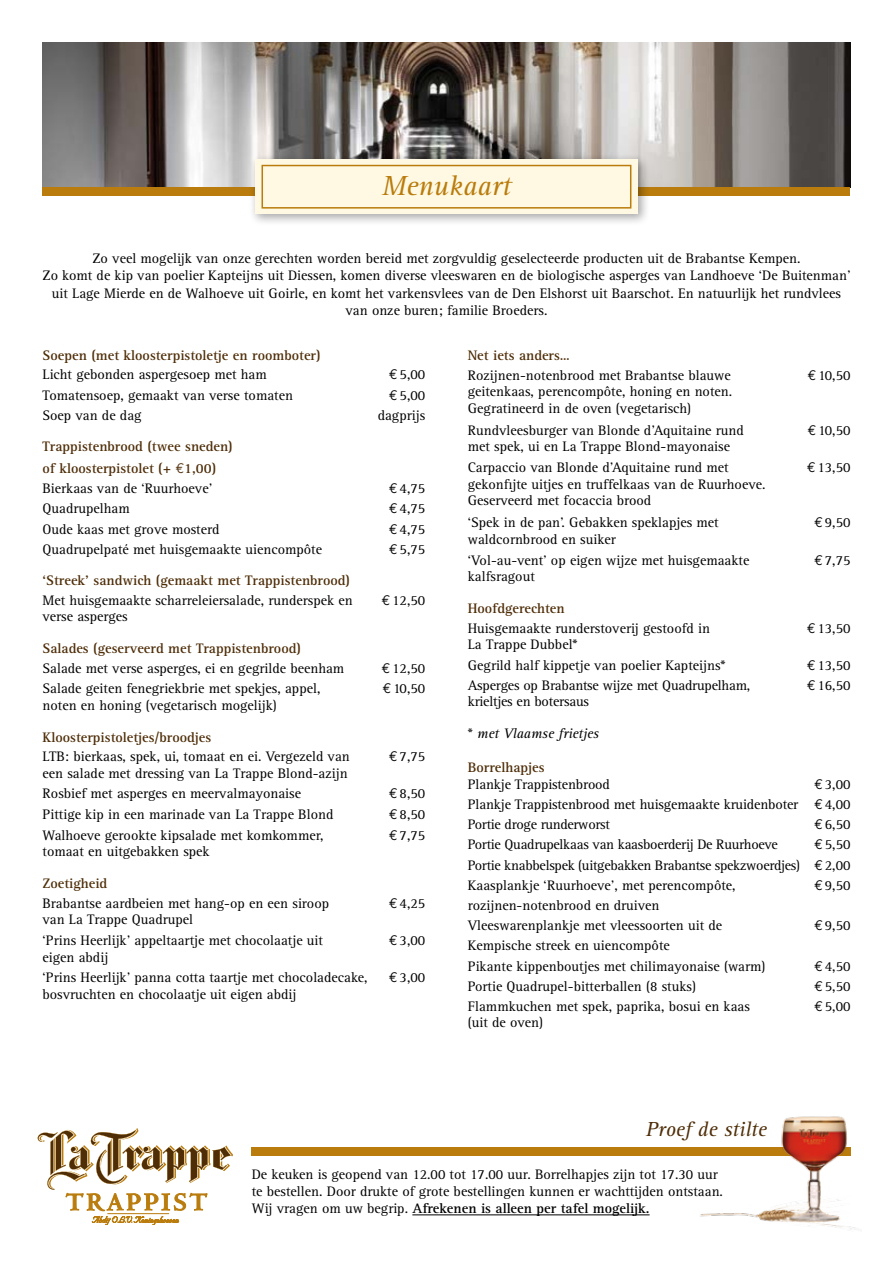
<style>
.page{position:relative;width:893px;height:1263px;background:#fff}
.page>*{position:absolute;margin:0;border:0;box-sizing:border-box;transform-origin:0 0}
.t1{font:italic 28.5px "Rotis Serif";color:#b97c0d}
.t2{font:italic 21px "Rotis Serif";color:#4e2d07}
.t3{font:14.25px/16.5px "Rotis Serif";color:#000}
.t4{font:700 14.25px/20.9px "Rotis Serif";color:#4e2d07}
.t5{font:14.25px "Rotis Serif";letter-spacing:-.02em;color:#000}
.t6{font:italic 14.25px "Rotis Serif";color:#000}
.s1{font-family:"Euro Mono"}
.s2{font-family:"Euro Mono";font-weight:400}
.s3{font-weight:400;color:#000}
.s4{font-style:normal}
.s5{font-weight:700}
</style>
<div class="page">
<img style="left:43px;top:43px;width:807px;height:144px">
<div style="left:43px;top:187px;width:807px;height:9px;background:#b97c0d"></div>
<div style="left:251px;top:1147px;width:599px;height:9px;background:#b97c0d"></div>
<svg style="left:38px;top:1128px;width:195px;height:97px"></svg>
<hr style="left:107px;top:1213px;width:62px;height:1px;background:#b97c0d">
<div style="left:249px;top:153px;width:401px;height:73px;background:#000;opacity:.35"></div>
<div style="left:255px;top:159px;width:383px;height:55px;background:#fff9e3"></div>
<div style="left:261px;top:165px;width:370px;height:44px;border:2px solid #b97c0d"></div>
<hr style="left:412px;top:1214px;width:238px;height:1px;background:#000">
<img style="left:700px;top:1116px;width:156px;height:114px">
<h1 class="t1" style="left:382px;top:169px;width:131px">Menukaart</h1>
<p class="t3" style="left:43px;top:250px;width:809px;line-height:17.2px;text-align:center">Zo veel mogelijk van onze gerechten worden bereid met zorgvuldig geselecteerde producten uit de Brabantse Kempen.<br>Zo komt de kip van poelier Kapteijns uit Diessen, komen diverse vleeswaren en de biologische asperges van Landhoeve ‘De Buitenman’ uit Lage Mierde en de Walhoeve uit Goirle, en komt het varkensvlees van de Den Elshorst uit Baarschot. En natuurlijk het rundvlees van onze buren; familie Broeders.</p>
<p class="t4" style="left:43px;top:345px;width:280px">Soepen (met kloosterpistoletje en roomboter)</p>
<p class="t3" style="left:43px;top:367px;width:226px">Licht gebonden aspergesoep met ham</p>
<p class="t3" style="left:389px;top:367px;width:37px"><span class="s1">€</span>5,00</p>
<p class="t3" style="left:43px;top:387px;width:252px">Tomatensoep, gemaakt van verse tomaten</p>
<p class="t3" style="left:389px;top:387px;width:37px"><span class="s1">€</span>5,00</p>
<p class="t3" style="left:43px;top:407px;width:101px">Soep van de dag</p>
<p class="t3" style="left:378px;top:407px;width:49px">dagprijs</p>
<p class="t4" style="left:43px;top:437px;width:192px">Trappistenbrood (twee sneden) of kloosterpistolet (+ <span class="s2">€</span>1,00)<br><span class="s3">Bierkaas van de ‘Ruurhoeve’</span></p>
<p class="t4" style="left:468px;top:345px;width:104px">Net iets anders…</p>
<p class="t3" style="left:468px;top:367px;width:266px;text-align:justify">Rozijnen-notenbrood met Brabantse blauwe geitenkaas, perencompôte, honing en noten.<br>Gegratineerd in de oven (vegetarisch)</p>
<p class="t3" style="left:808px;top:367px;width:44px"><span class="s1">€</span>10,50</p>
<p class="t3" style="left:468px;top:422px;width:278px">Rundvleesburger van Blonde d’Aquitaine rund met spek, ui en La Trappe Blond-mayonaise</p>
<p class="t3" style="left:808px;top:422px;width:44px"><span class="s1">€</span>10,50</p>
<p class="t3" style="left:468px;top:459px;width:299px">Carpaccio van Blonde d’Aquitaine rund met gekonfijte uitjes en truffelkaas van de Ruurhoeve.<br>Geserveerd met focaccia brood</p>
<p class="t3" style="left:807px;top:459px;width:45px"><span class="s1">€</span>13,50</p>
<p class="t3" style="left:468px;top:515px;width:252px">‘Spek in de pan’. Gebakken speklapjes met waldcornbrood en suiker</p>
<p class="t3" style="left:814px;top:515px;width:37px"><span class="s1">€</span>9,50</p>
<p class="t3" style="left:468px;top:552px;width:283px">‘Vol-au-vent’ op eigen wijze met huisgemaakte kalfsragout</p>
<p class="t3" style="left:814px;top:552px;width:37px"><span class="s1">€</span>7,75</p>
<p class="t4" style="left:468px;top:598px;width:98px">Hoofdgerechten</p>
<p class="t3" style="left:468px;top:620px;width:244px">Huisgemaakte runderstoverij gestoofd in<br>La Trappe Dubbel*</p>
<p class="t3" style="left:807px;top:620px;width:45px"><span class="s1">€</span>13,50</p>
<p class="t3" style="left:468px;top:657px;width:259px">Gegrild half kippetje van poelier Kapteijns*</p>
<p class="t3" style="left:807px;top:657px;width:45px"><span class="s1">€</span>13,50</p>
<p class="t3" style="left:468px;top:677px;width:284px">Asperges op Brabantse wijze met Quadrupelham, krieltjes en botersaus</p>
<p class="t3" style="left:807px;top:677px;width:45px"><span class="s1">€</span>16,50</p>
<p class="t6" style="left:468px;top:725px;width:133px"><span class="s4">*</span> met Vlaamse frietjes</p>
<p class="t4" style="left:468px;top:757px;width:78px">Borrelhapjes</p>
<p class="t3" style="left:468px;top:776px;width:144px">Plankje Trappistenbrood</p>
<p class="t3" style="left:389px;top:481px;width:37px"><span class="s1">€</span>4,75</p>
<p class="t3" style="left:43px;top:501px;width:89px">Quadrupelham</p>
<p class="t3" style="left:389px;top:501px;width:37px"><span class="s1">€</span>4,75</p>
<p class="t3" style="left:43px;top:521px;width:178px">Oude kaas met grove mosterd</p>
<p class="t3" style="left:389px;top:521px;width:37px"><span class="s1">€</span>4,75</p>
<p class="t3" style="left:43px;top:541px;width:281px">Quadrupelpaté met huisgemaakte uiencompôte</p>
<p class="t3" style="left:389px;top:541px;width:37px"><span class="s1">€</span>5,75</p>
<p class="t4" style="left:43px;top:570px;width:309px">‘Streek’ sandwich (gemaakt met Trappistenbrood)</p>
<p class="t3" style="left:43px;top:592px;width:312px">Met huisgemaakte scharreleiersalade, runderspek en verse asperges</p>
<p class="t3" style="left:382px;top:592px;width:45px"><span class="s1">€</span>12,50</p>
<p class="t4" style="left:43px;top:639px;width:260px">Salades (geserveerd met Trappistenbrood)</p>
<p class="t3" style="left:43px;top:660px;width:303px">Salade met verse asperges, ei en gegrilde beenham</p>
<p class="t3" style="left:382px;top:660px;width:45px"><span class="s1">€</span>12,50</p>
<p class="t3" style="left:43px;top:680px;width:279px">Salade geiten fenegriekbrie met spekjes, appel, noten en honing (vegetarisch mogelijk)</p>
<p class="t3" style="left:383px;top:680px;width:44px"><span class="s1">€</span>10,50</p>
<p class="t4" style="left:43px;top:727px;width:170px">Kloosterpistoletjes/broodjes</p>
<p class="t3" style="left:43px;top:748px;width:309px">LTB: bierkaas, spek, ui, tomaat en ei. Vergezeld van een salade met dressing van La Trappe Blond-azijn</p>
<p class="t3" style="left:389px;top:748px;width:37px"><span class="s1">€</span>7,75</p>
<p class="t3" style="left:43px;top:786px;width:260px">Rosbief met asperges en meervalmayonaise</p>
<p class="t3" style="left:389px;top:786px;width:37px"><span class="s1">€</span>8,50</p>
<p class="t3" style="left:43px;top:806px;width:292px">Pittige kip in een marinade van La Trappe Blond</p>
<p class="t3" style="left:389px;top:806px;width:37px"><span class="s1">€</span>8,50</p>
<p class="t3" style="left:43px;top:827px;width:283px">Walhoeve gerookte kipsalade met komkommer, tomaat en uitgebakken spek</p>
<p class="t3" style="left:389px;top:827px;width:37px"><span class="s1">€</span>7,75</p>
<p class="t4" style="left:43px;top:873px;width:66px">Zoetigheid</p>
<p class="t3" style="left:43px;top:895px;width:288px">Brabantse aardbeien met hang-op en een siroop van La Trappe Quadrupel</p>
<p class="t3" style="left:389px;top:895px;width:37px"><span class="s1">€</span>4,25</p>
<p class="t3" style="left:43px;top:932px;width:282px">‘Prins Heerlijk’ appeltaartje met chocolaatje uit eigen abdij</p>
<p class="t3" style="left:389px;top:932px;width:37px"><span class="s1">€</span>3,00</p>
<p class="t3" style="left:43px;top:970px;width:327px">‘Prins Heerlijk’ panna cotta taartje met chocoladecake, bosvruchten en chocolaatje uit eigen abdij</p>
<p class="t3" style="left:389px;top:970px;width:37px"><span class="s1">€</span>3,00</p>
<p class="t3" style="left:468px;top:774px;width:384px;line-height:20.2px;text-align:justify;text-indent:347px"><span class="s1">€</span>3,00<br>Plankje Trappistenbrood met huisgemaakte kruidenboter <span class="s1">€</span>4,00<br>Portie droge runderworst</p>
<p class="t3" style="left:814px;top:817px;width:37px"><span class="s1">€</span>6,50</p>
<p class="t5" style="left:468px;top:836px;width:312px">Portie Quadrupelkaas van kaasboerderij De Ruurhoeve</p>
<p class="t3" style="left:468px;top:835px;width:384px;line-height:20.2px;text-align:justify;text-indent:347px"><span class="s1">€</span>5,50<br>Portie knabbelspek (uitgebakken Brabantse spekzwoerdjes) <span class="s1">€</span>2,00<br>Kaasplankje ‘Ruurhoeve’, met perencompôte,</p>
<p class="t3" style="left:814px;top:877px;width:37px"><span class="s1">€</span>9,50</p>
<p class="t3" style="left:468px;top:895px;width:256px;line-height:20.2px">rozijnen-notenbrood en druiven<br>Vleeswarenplankje met vleessoorten uit de</p>
<p class="t3" style="left:814px;top:918px;width:37px"><span class="s1">€</span>9,50</p>
<p class="t3" style="left:468px;top:936px;width:299px;line-height:20.2px">Kempische streek en uiencompôte<br>Pikante kippenboutjes met chilimayonaise (warm)</p>
<p class="t3" style="left:814px;top:958px;width:37px"><span class="s1">€</span>4,50</p>
<p class="t3" style="left:468px;top:978px;width:230px">Portie Quadrupel-bitterballen (8 stuks)</p>
<p class="t3" style="left:814px;top:978px;width:37px"><span class="s1">€</span>5,50</p>
<p class="t3" style="left:468px;top:998px;width:284px">Flammkuchen met spek, paprika, bosui en kaas (uit de oven)</p>
<p class="t3" style="left:814px;top:998px;width:37px"><span class="s1">€</span>5,00</p>
<h2 class="t2" style="left:646px;top:1117px;width:122px">Proef de stilte</h2>
<p class="t3" style="left:252px;top:1166px;width:473px;line-height:17.1px">De keuken is geopend van 12.00 tot 17.00 uur. Borrelhapjes zijn tot 17.30 uur te bestellen. Door drukte of grote bestellingen kunnen er wachttijden ontstaan.<br>Wij vragen om uw begrip. <span class="s5">Afrekenen is alleen per tafel mogelijk.</span></p>
</div>
